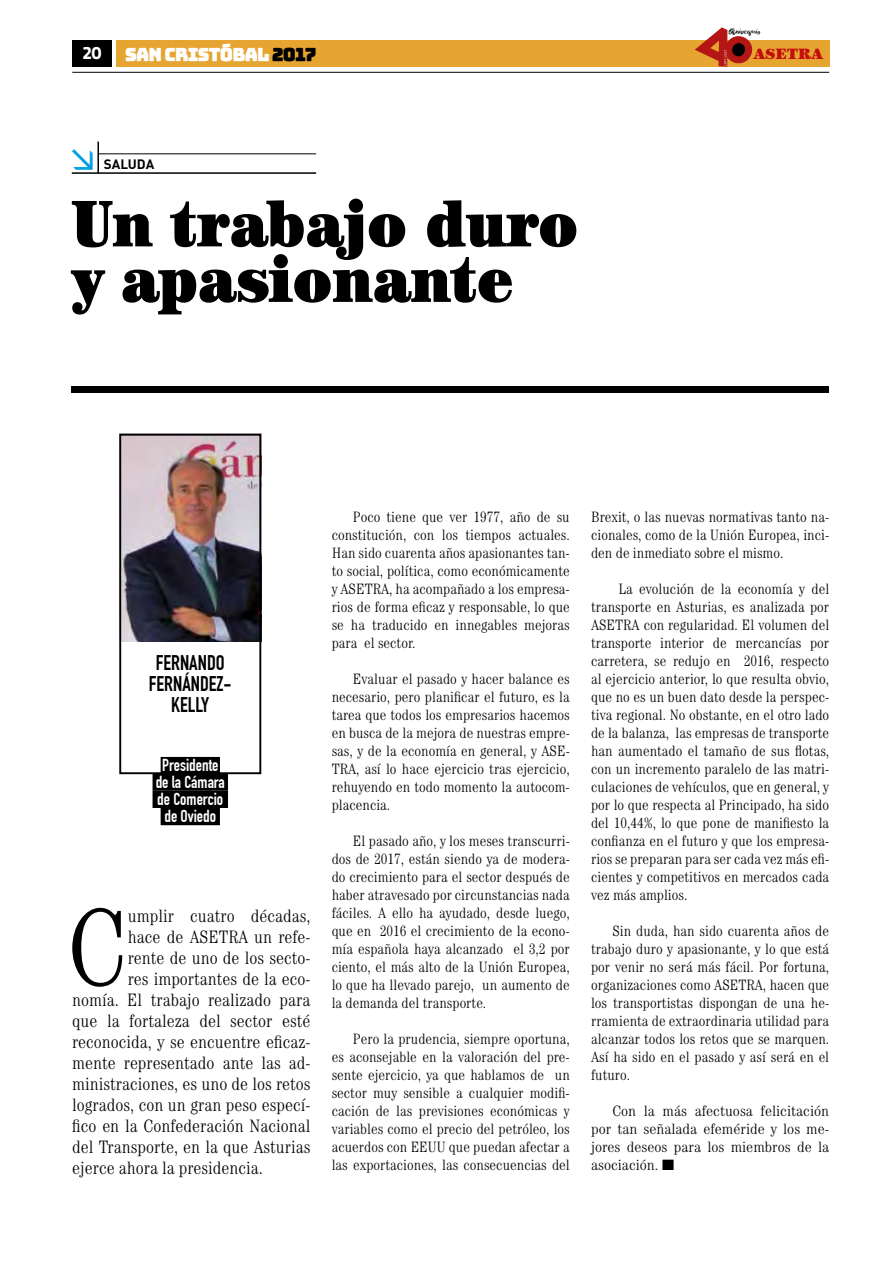
<style>
.page{position:relative;width:893px;height:1263px;background:#fff}
.page>*{position:absolute;margin:0;border:0;box-sizing:border-box;transform-origin:0 0}
.t1{font:300 condensed 109.5px "Century";color:#000}
.t2{font:ultra-condensed 66px/55.5px "Century";color:#000}
.t3{font:700 20.85px/20.9px "DIN Condensed";color:#000;text-align:center}
.t4{font:300 condensed 18px "Century";color:#000}
.t5{font:18px "Bungee Layers Outline";letter-spacing:-.04em;color:#fff}
.t6{font:800 18px "Titillium Text 22 L";color:#fff}
.t7{font:700 16.95px/17px "DIN Condensed";color:#fff;text-align:center}
.t8{font:300 condensed 15px/18px "Century";color:#000;text-align:justify}
.t9{font:300 condensed 15px/18px "Century";color:#000;text-align:justify;scale:1.06 1}
.t10{font:900 15px "Century";color:#c40d0e}
.t11{font:700 13.5px "DIN";color:#000}
.s1{color:#000}
</style>
<div class="page">
<div style="left:72px;top:40px;width:40px;height:27px;background:#000"></div>
<div style="left:116px;top:40px;width:713px;height:27px;background:#e6a530"></div>
<hr style="left:72px;top:72px;width:757px;height:1px;background:#000">
<svg style="left:695px;top:27px;width:66px;height:40px"></svg>
<hr style="left:72px;top:172px;width:244px;height:2px;background:#000">
<hr style="left:99px;top:153px;width:217px;height:1px;background:#000">
<div style="left:71px;top:387px;width:758px;height:6px;background:#000"></div>
<div style="left:162px;top:758px;width:57px;height:15px;background:#000"></div>
<div style="left:161px;top:757px;width:59px;height:17px;border:2px solid #000"></div>
<div style="left:162px;top:809px;width:57px;height:15px;background:#000"></div>
<div style="left:161px;top:808px;width:59px;height:17px;border:2px solid #000"></div>
<div style="left:153px;top:774px;width:74px;height:16px;background:#000"></div>
<div style="left:153px;top:773px;width:75px;height:18px;border:2px solid #000"></div>
<div style="left:153px;top:792px;width:74px;height:15px;background:#000"></div>
<div style="left:153px;top:791px;width:75px;height:17px;border:2px solid #000"></div>
<img style="left:122px;top:437px;width:136px;height:204px">
<div style="left:119px;top:434px;width:142px;height:340px;border:2px solid #000"></div>
<svg style="left:71px;top:142px;width:30px;height:32px"></svg>
<p class="t6" style="left:82px;top:39px;width:21px">20</p>
<p class="t5" style="left:125px;top:44px;width:193px">SAN CRISTÓBAL <span class="s1">2017</span></p>
<p class="t10" style="left:754px;top:45px;width:71px">ASETRA</p>
<p class="t11" style="left:104px;top:155px;width:52px">SALUDA</p>
<h2 class="t2" style="left:72px;top:195px;width:508px">Un trabajo duro y apasionante</h2>
<h3 class="t3" style="left:149px;top:652px;width:84px">FERNANDO<br>FERNÁNDEZ-<br>KELLY</h3>
<p class="t7" style="left:156px;top:757px;width:71px">Presidente de la Cámara de Comercio de Oviedo</p>
<h1 class="t1" style="left:67px;top:884px;width:62px">C</h1>
<p class="t4" style="left:128px;top:905px;width:184px">umplir cuatro décadas,</p>
<p class="t4" style="left:128px;top:926px;width:184px">hace de ASETRA un refe-</p>
<p class="t4" style="left:128px;top:947px;width:184px">rente de uno de los secto-</p>
<p class="t4" style="left:128px;top:968px;width:184px">res importantes de la eco-</p>
<p class="t4" style="left:72px;top:989px;width:240px">nomía. El trabajo realizado para</p>
<p class="t4" style="left:72px;top:1010px;width:240px">que la fortaleza del sector esté</p>
<p class="t4" style="left:72px;top:1031px;width:240px">reconocida, y se encuentre eficaz-</p>
<p class="t4" style="left:72px;top:1052px;width:240px">mente representado ante las ad-</p>
<p class="t4" style="left:72px;top:1073px;width:240px">ministraciones, es uno de los retos</p>
<p class="t4" style="left:72px;top:1094px;width:240px">logrados, con un gran peso especí-</p>
<p class="t4" style="left:72px;top:1115px;width:240px">fico en la Confederación Nacional</p>
<p class="t4" style="left:72px;top:1136px;width:240px">del Transporte, en la que Asturias</p>
<p class="t4" style="left:72px;top:1157px;width:192px">ejerce ahora la presidencia.</p>
<p class="t8" style="left:332px;top:508px;width:240px;text-indent:21px">Poco tiene que ver 1977, año de su constitución, con los tiempos actuales.<br>Han sido cuarenta años apasionantes tan&shy;to social, política, como económicamente y ASETRA, ha acompañado a los empresa&shy;rios de forma eficaz y responsable, lo que se ha traducido en innegables mejoras para el sector.</p>
<p class="t8" style="left:332px;top:670px;width:240px;text-indent:21px">Evaluar el pasado y hacer balance es necesario, pero planificar el futuro, es la tarea que todos los empresarios hacemos en busca de la mejora de nuestras empre&shy;sas, y de la economía en general, y ASE-TRA, así lo hace ejercicio tras ejercicio, rehuyendo en todo momento la autocom&shy;placencia.</p>
<p class="t8" style="left:332px;top:832px;width:240px;text-indent:21px">El pasado año, y los meses transcurri&shy;dos de 2017, están siendo ya de modera&shy;do crecimiento para el sector después de haber atravesado por circunstancias nada fáciles. A ello ha ayudado, desde luego, que en 2016 el crecimiento de la econo&shy;mía española haya alcanzado el 3,2 por ciento, el más alto de la Unión Europea, lo que ha llevado parejo, un aumento de la demanda del transporte.</p>
<p class="t8" style="left:332px;top:1030px;width:240px;text-indent:21px">Pero la prudencia, siempre oportuna, es aconsejable en la valoración del pre&shy;sente ejercicio, ya que hablamos de un sector muy sensible a cualquier modifi&shy;cación de las previsiones económicas y variables como el precio del petróleo, los acuerdos con EEUU que puedan afectar a las exportaciones, las consecuencias del</p>
<p class="t8" style="left:591px;top:508px;width:240px">Brexit, o las nuevas normativas tanto na&shy;cionales, como de la Unión Europea, inci&shy;den de inmediato sobre el mismo.</p>
<p class="t8" style="left:591px;top:580px;width:240px;text-indent:28px">La evolución de la economía y del transporte en Asturias, es analizada por ASETRA con regularidad. El volumen del transporte interior de mercancías por carretera, se redujo en 2016, respecto al ejercicio anterior, lo que resulta obvio, que no es un buen dato desde la perspec&shy;tiva regional. No obstante, en el otro lado de la balanza, las empresas de transporte han aumentado el tamaño de sus flotas, con un incremento paralelo de las matri&shy;culaciones de vehículos, que en general, y por lo que respecta al Principado, ha sido del 10,44%, lo que pone de manifiesto la confianza en el futuro y que los empresa&shy;rios se preparan para ser cada vez más efi&shy;cientes y competitivos en mercados cada vez más amplios.</p>
<p class="t8" style="left:591px;top:922px;width:240px;text-indent:21px">Sin duda, han sido cuarenta años de trabajo duro y apasionante, y lo que está por venir no será más fácil. Por fortuna, organizaciones como ASETRA, hacen que los transportistas dispongan de una he&shy;rramienta de extraordinaria utilidad para alcanzar todos los retos que se marquen.<br>Así ha sido en el pasado y así será en el futuro.</p>
<p class="t9" style="left:591px;top:1102px;width:226px;text-indent:21px">Con la más afectuosa felicitación por tan señalada efeméride y los me&shy;jores deseos para los miembros de la asociación. ■</p>
</div>
